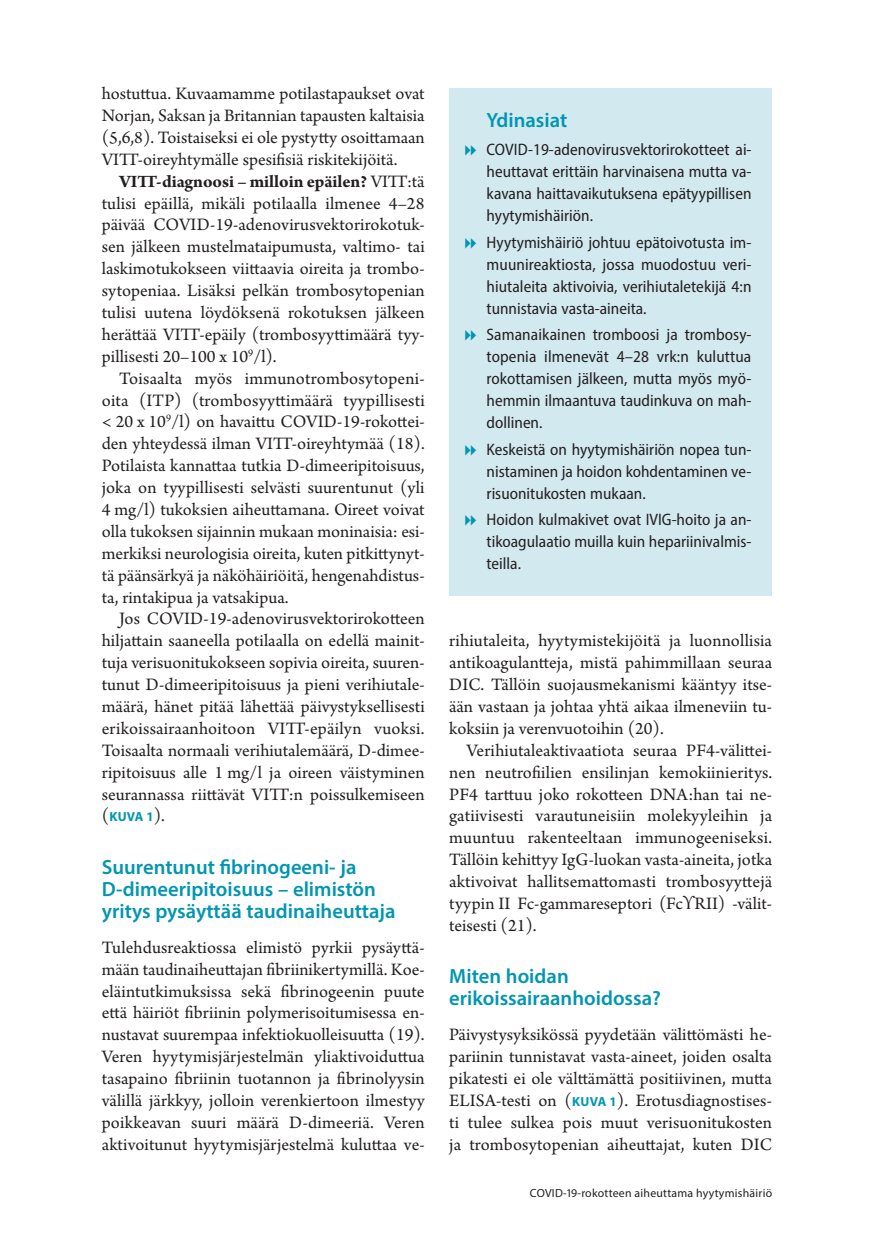
<style>
.page{position:relative;width:874px;height:1241px;background:#fff}
.page>*{position:absolute;margin:0;border:0;box-sizing:border-box;transform-origin:0 0}
.v1{font:600 20.65px/21.9px "Myriad Pro";color:#0096b1}
.ydinasiat_otsikko_tu{font:600 20.65px "Myriad Pro";color:#0096b1}
.l_ei_sis{font:18.38px/21.9px "Arno Pro";color:#231f20;text-align:justify}
.t1{font:semi-condensed 16.62px/21.9px "Myriad Pro";color:#231f20;text-align:justify}
.t2{font:700 13.12px "Myriad Pro";color:#0096b1}
.Ala{font:11.9px "Myriad Pro";letter-spacing:.02em;color:#231f20}
.s1{font-weight:700}
.s2{font-family:"Arno Pro";font-weight:400;font-size:18.38px;color:#231f20}
.s3{font-family:"Myriad Pro";font-weight:700;font-size:13.12px;color:#0096b1}
</style>
<div class="page">
<div style="left:448px;top:88px;width:323px;height:507px;background:#d3e9f0"></div>
<p class="l_ei_sis" style="left:102px;top:84px;width:324px">hostuttua. Kuvaamamme potilastapaukset ovat Norjan, Saksan ja Britannian tapausten kaltaisia (5,6,8). Toistaiseksi ei ole pystytty osoittamaan VITT-oireyhtymälle spesifisiä riskitekijöitä.</p>
<p class="l_ei_sis" style="left:102px;top:171px;width:324px;text-indent:17px"><span class="s1">VITT-diagnoosi – milloin epäilen?</span> VITT:tä tulisi epäillä, mikäli potilaalla ilmenee 4–28 päivää COVID-19-adenovirusvektorirokotuk&shy;sen jälkeen mustelmataipumusta, valtimo- tai laskimotukokseen viittaavia oireita ja trombo&shy;sytopeniaa. Lisäksi pelkän trombosytopenian tulisi uutena löydöksenä rokotuksen jälkeen herättää VITT-epäily (trombosyyttimäärä tyy&shy;pillisesti 20–100 x 10<sup>9</sup>/l).</p>
<p class="l_ei_sis" style="left:102px;top:368px;width:324px;text-indent:17px">Toisaalta myös immunotrombosytopeni&shy;oita (ITP) (trombosyyttimäärä tyypillisesti &lt; 20 x 10<sup>9</sup>/l) on havaittu COVID-19-rokottei&shy;den yhteydessä ilman VITT-oireyhtymää (18).<br>Potilaista kannattaa tutkia D-dimeeripitoisuus, joka on tyypillisesti selvästi suurentunut (yli 4 mg/l) tukoksien aiheuttamana. Oireet voivat olla tukoksen sijainnin mukaan moninaisia: esi&shy;merkiksi neurologisia oireita, kuten pitkittynyt&shy;tä päänsärkyä ja näköhäiriöitä, hengenahdistus&shy;ta, rintakipua ja vatsakipua.</p>
<p class="l_ei_sis" style="left:102px;top:609px;width:324px;text-indent:17px">Jos COVID-19-adenovirusvektorirokotteen hiljattain saaneella potilaalla on edellä mainit&shy;tuja verisuonitukokseen sopivia oireita, suuren&shy;tunut D-dimeeripitoisuus ja pieni verihiutale&shy;määrä, hänet pitää lähettää päivystyksellisesti erikoissairaanhoitoon VITT-epäilyn vuoksi.<br>Toisaalta normaali verihiutalemäärä, D-dimee&shy;ripitoisuus alle 1 mg/l ja oireen väistyminen seurannassa riittävät VITT:n poissulkemiseen</p>
<p class="t2" style="left:102px;top:808px;width:65px"><span class="s2">(</span>KUVA 1<span class="s2">).</span></p>
<p class="v1" style="left:102px;top:855px;width:295px">Suurentunut fibrinogeeni- ja<br>D-dimeeripitoisuus – elimistön yritys pysäyttää taudinaiheuttaja</p>
<p class="l_ei_sis" style="left:102px;top:937px;width:324px">Tulehdusreaktiossa elimistö pyrkii pysäyttä&shy;mään taudinaiheuttajan fibriinikertymillä. Koe&shy;eläintutkimuksissa sekä fibrinogeenin puute että häiriöt fibriinin polymerisoitumisessa en&shy;nustavat suurempaa infektiokuolleisuutta (19).<br>Veren hyytymisjärjestelmän yliaktivoiduttua tasapaino fibriinin tuotannon ja fibrinolyysin välillä järkkyy, jolloin verenkiertoon ilmestyy poikkeavan suuri määrä D-dimeeriä. Veren aktivoitunut hyytymisjärjestelmä kuluttaa ve-</p>
<p class="ydinasiat_otsikko_tu" style="left:486px;top:107px;width:82px">Ydinasiat</p>
<p class="t1" style="left:486px;top:139px;width:266px">COVID-19-adenovirusvektorirokotteet ai&shy;heuttavat erittäin harvinaisena mutta va&shy;kavana haittavaikutuksena epätyypillisen hyytymishäiriön.</p>
<p class="t1" style="left:486px;top:231px;width:266px">Hyytymishäiriö johtuu epätoivotusta im&shy;muunireaktiosta, jossa muodostuu veri&shy;hiutaleita aktivoivia, verihiutaletekijä 4:n tunnistavia vasta-aineita.</p>
<p class="t1" style="left:486px;top:323px;width:266px">Samanaikainen tromboosi ja trombosy&shy;topenia ilmenevät 4–28 vrk:n kuluttua rokottamisen jälkeen, mutta myös myö&shy;hemmin ilmaantuva taudinkuva on mah&shy;dollinen.</p>
<p class="t1" style="left:486px;top:438px;width:266px">Keskeistä on hyytymishäiriön nopea tun&shy;nistaminen ja hoidon kohdentaminen ve&shy;risuonitukosten mukaan.</p>
<p class="t1" style="left:486px;top:508px;width:266px">Hoidon kulmakivet ovat IVIG-hoito ja an&shy;tikoagulaatio muilla kuin hepariinivalmis&shy;teilla.</p>
<p class="l_ei_sis" style="left:449px;top:630px;width:324px">rihiutaleita, hyytymistekijöitä ja luonnollisia antikoagulantteja, mistä pahimmillaan seuraa DIC. Tällöin suojausmekanismi kääntyy itse&shy;ään vastaan ja johtaa yhtä aikaa ilmeneviin tu&shy;koksiin ja verenvuotoihin (20).</p>
<p class="l_ei_sis" style="left:449px;top:740px;width:324px;text-indent:17px">Verihiutaleaktivaatiota seuraa PF4-välittei&shy;nen neutrofiilien ensilinjan kemokiinieritys.<br>PF4 tarttuu joko rokotteen DNA:han tai ne&shy;gatiivisesti varautuneisiin molekyyleihin ja muuntuu rakenteeltaan immunogeeniseksi.<br>Tällöin kehittyy IgG-luokan vasta-aineita, jotka aktivoivat hallitsemattomasti trombosyyttejä tyypin II Fc-gammareseptori (Fc RII) ‑välit&shy;teisesti (21).</p>
<p class="v1" style="left:449px;top:964px;width:213px">Miten hoidan erikoissairaanhoidossa?</p>
<p class="l_ei_sis" style="left:449px;top:1024px;width:324px">Päivystysyksikössä pyydetään välittömästi he&shy;pariinin tunnistavat vasta-aineet, joiden osalta pikatesti ei ole välttämättä positiivinen, mutta ELISA-testi on (<span class="s3">KUVA 1</span>). Erotusdiagnostises&shy;ti tulee sulkea pois muut verisuonitukosten ja trombosytopenian aiheuttajat, kuten DIC</p>
<p class="Ala" style="left:529px;top:1184px;width:244px">COVID-19-rokotteen aiheuttama hyytymishäiriö</p>
</div>
